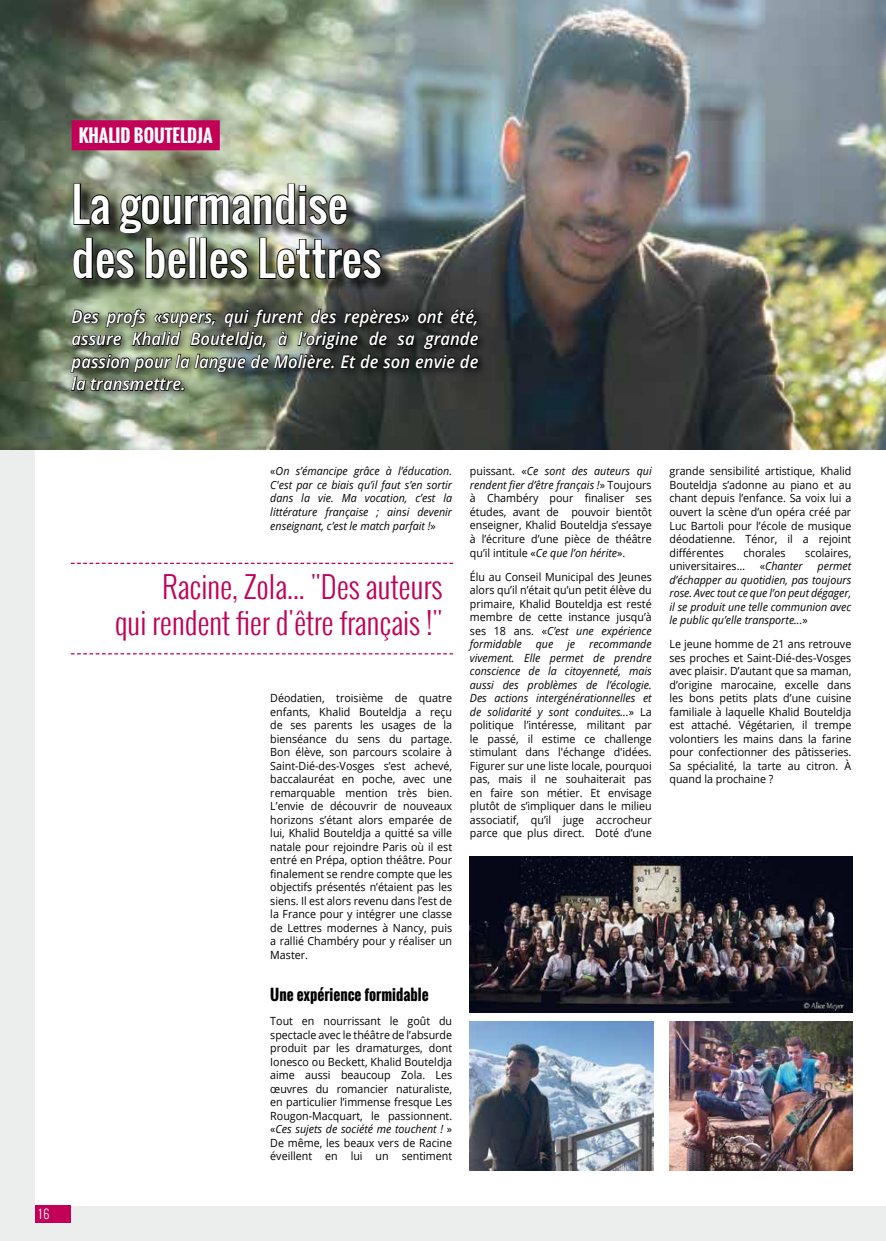
<style>
.page{position:relative;width:886px;height:1241px;background:#fff}
.page>*{position:absolute;margin:0;border:0;box-sizing:border-box;transform-origin:0 0}
.t1{font:45px/54px "Oswald";color:#fff}
.t2{font:300 30px/36px "Oswald";color:#c20058;text-align:right}
.t3{font:italic 600 17.5px/22.5px "Open Sans";color:#fff;text-align:justify;scale:.95 1}
.t4{font:700 17.5px "Oswald";color:#fff}
.t5{font:700 15px "Oswald";color:#000}
.t6{font:300 12.5px "Oswald";color:#fff}
.t7{font:11.25px/13.5px "Open Sans";color:#000;text-align:justify;scale:.95 1}
.t8{font:italic 11.25px/13.5px "Open Sans";color:#000;text-align:justify;scale:.95 1}
.s1{font-style:normal}
.s2{font-style:italic}
</style>
<div class="page">
<div style="left:0;top:0;width:886px;height:1240px;background:#eceded"></div>
<div style="left:35px;top:35px;width:851px;height:1170px;background:#fff"></div>
<img style="left:0;top:0;width:886px;height:449px">
<div style="left:74px;top:184px;width:321px;height:109px;background:#000;opacity:.75"></div>
<img style="left:72px;top:183px;width:311px;height:97px">
<div style="left:72px;top:120px;width:148px;height:30px;background:#c20058"></div>
<svg style="left:71px;top:562px;width:382px;height:2px"></svg>
<svg style="left:71px;top:653px;width:382px;height:1px"></svg>
<img style="left:470px;top:856px;width:382px;height:156px">
<img style="left:470px;top:1021px;width:183px;height:148px">
<img style="left:669px;top:1021px;width:184px;height:148px">
<div style="left:66px;top:304px;width:422px;height:97px;background:#000;opacity:.75"></div>
<svg style="left:70px;top:308px;width:409px;height:85px;background:#42493e"></svg>
<div style="left:35px;top:1205px;width:36px;height:17px;background:#c20058"></div>
<h3 class="t4" style="left:79px;top:122px;width:135px">KHALID BOUTELDJA</h3>
<h1 class="t1" style="left:72px;top:177px;width:311px">La gourmandise des belles Lettres</h1>
<h3 class="t3" style="left:72px;top:305px;width:430px">Des profs «supers, qui furent des repères» ont été, assure Khalid Bouteldja, à l’origine de sa grande passion pour la langue de Molière. Et de son envie de la transmettre.</h3>
<p class="t6" style="left:39px;top:1204px;width:12px">16</p>
<p class="t8" style="left:270px;top:464px;width:193px"><span class="s1">«</span>On s’émancipe grâce à l’éducation.<br>C'est par ce biais qu’il faut s’en sortir dans la vie. Ma vocation, c’est la littérature française ; ainsi devenir enseignant, c’est le match parfait !<span class="s1">»</span></p>
<h2 class="t2" style="left:115px;top:568px;width:329px">Racine, Zola... "Des auteurs<br>qui rendent fier d'être français !"</h2>
<p class="t7" style="left:270px;top:691px;width:193px">Déodatien, troisième de quatre enfants, Khalid Bouteldja a reçu de ses parents les usages de la bienséance du sens du partage.<br>Bon élève, son parcours scolaire à Saint-Dié-des-Vosges s’est achevé, baccalauréat en poche, avec une remarquable mention très bien.<br>L’envie de découvrir de nouveaux horizons s’étant alors emparée de lui, Khalid Bouteldja a quitté sa ville natale pour rejoindre Paris où il est entré en Prépa, option théâtre. Pour finalement se rendre compte que les objectifs présentés n’étaient pas les siens. Il est alors revenu dans l’est de la France pour y intégrer une classe de Lettres modernes à Nancy, puis a rallié Chambéry pour y réaliser un Master.</p>
<h3 class="t5" style="left:270px;top:983px;width:160px">Une expérience formidable</h3>
<p class="t7" style="left:270px;top:1013px;width:193px">Tout en nourrissant le goût du spectacle avec le théâtre de l’absurde produit par les dramaturges, dont Ionesco ou Beckett, Khalid Bouteldja aime aussi beaucoup Zola. Les œuvres du romancier naturaliste, en particulier l’immense fresque Les Rougon-Macquart, le passionnent. «<span class="s2">Ces sujets de société me touchent !</span> » De même, les beaux vers de Racine éveillent en lui un sentiment</p>
<p class="t7" style="left:470px;top:464px;width:193px">puissant. «<span class="s2">Ce sont des auteurs qui rendent fier d’être français !</span>» Toujours à Chambéry pour finaliser ses études, avant de pouvoir bientôt enseigner, Khalid Bouteldja s’essaye à l’écriture d’une pièce de théâtre qu’il intitule «<span class="s2">Ce que l’on hérite</span>».</p>
<p class="t7" style="left:470px;top:569px;width:193px">Élu au Conseil Municipal des Jeunes alors qu’il n’était qu’un petit élève du primaire, Khalid Bouteldja est resté membre de cette instance jusqu’à ses 18 ans. «<span class="s2">C’est une expérience formidable que je recommande vivement. Elle permet de prendre conscience de la citoyenneté, mais aussi des problèmes de l’écologie.<br>Des actions intergénérationnelles et de solidarité y sont conduites...</span>» La politique l’intéresse, militant par le passé, il estime ce challenge stimulant dans l'échange d'idées.<br>Figurer sur une liste locale, pourquoi pas, mais il ne souhaiterait pas en faire son métier. Et envisage plutôt de s’impliquer dans le milieu associatif, qu’il juge accrocheur parce que plus direct. Doté d’une</p>
<p class="t7" style="left:669px;top:464px;width:193px">grande sensibilité artistique, Khalid Bouteldja s’adonne au piano et au chant depuis l’enfance. Sa voix lui a ouvert la scène d’un opéra créé par Luc Bartoli pour l’école de musique déodatienne. Ténor, il a rejoint différentes</p>
<p class="t7" style="left:743px;top:545px;width:46px">chorales</p>
<p class="t7" style="left:805px;top:545px;width:50px">scolaires,</p>
<p class="t7" style="left:669px;top:559px;width:81px">universitaires…</p>
<p class="t8" style="left:760px;top:559px;width:47px"><span class="s1">«</span>Chanter</p>
<p class="t8" style="left:669px;top:559px;width:193px;text-indent:148px">permet d’échapper au quotidien, pas toujours rose. Avec tout ce que l’on peut dégager, il se produit une telle communion avec le public qu’elle transporte...<span class="s1">»</span></p>
<p class="t7" style="left:669px;top:637px;width:193px">Le jeune homme de 21 ans retrouve ses proches et Saint-Dié-des-Vosges avec plaisir. D’autant que sa maman, d’origine marocaine, excelle dans les bons petits plats d’une cuisine familiale à laquelle Khalid Bouteldja est attaché. Végétarien, il trempe volontiers les mains dans la farine pour confectionner des pâtisseries.<br>Sa spécialité, la tarte au citron. À quand la prochaine ?</p>
</div>
